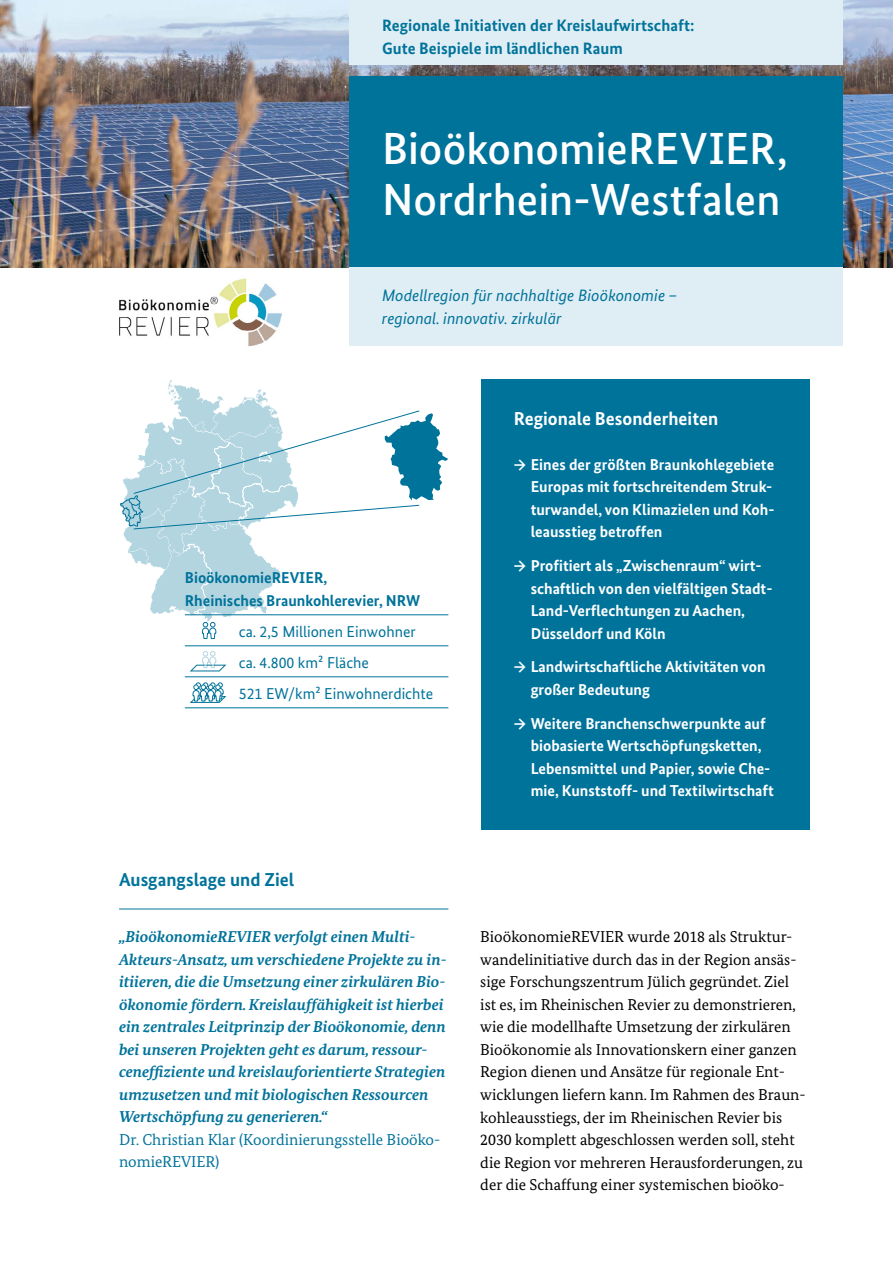
<style>
.page{position:relative;width:893px;height:1263px;background:#fff}
.page>*{position:absolute;margin:0;border:0;box-sizing:border-box;transform-origin:0 0}
.H1-Titel{font:500 45px/51px "Bundes Sans";color:#fff}
.H2-Subhead_Kasten{font:700 18.75px "Bundes Sans";color:#fff}
.H2-Subhead{font:700 18.75px "Bundes Sans";color:#00739a}
.P-Übertitel{font:700 16.5px/22.5px "Bundes Sans";letter-spacing:.005em;color:#00739a}
.P-Untertitel_12_15{font:italic 16.5px/22.5px "Bundes Sans";letter-spacing:.005em;color:#00739a}
.P-Copy{font:15.75px/22.5px "Bundes Serif";color:#000}
.P-Hinweis{font:italic 700 15.75px/22.5px "Bundes Serif";color:#00739a}
.t1{font:700 15.75px/22.5px "Bundes Sans";color:#fff}
.P-Copy_Tabelle{font:15.75px "Bundes Sans";color:#00739a}
.P-Copy_Tabelle-2{font:700 15.75px/22.5px "Bundes Sans";color:#00739a}
.s1{font-weight:400;font-style:normal}
</style>
<div class="page">
<img style="left:0;top:0;width:893px;height:267px">
<hr style="left:119px;top:909px;width:329px;height:1px;background:#00739a">
<div style="left:349px;top:0;width:493px;height:65px;background:#dfedf4"></div>
<div style="left:349px;top:76px;width:493px;height:191px;background:#00739a"></div>
<img style="left:119px;top:278px;width:162px;height:69px">
<div style="left:349px;top:267px;width:493px;height:79px;background:#dfedf4"></div>
<hr style="left:185px;top:707px;width:263px;height:1px;background:#00739a">
<svg style="left:120px;top:380px;width:328px;height:323px"></svg>
<div style="left:481px;top:380px;width:329px;height:450px;background:#00739a"></div>
<p class="P-Übertitel" style="left:382px;top:14px;width:314px">Regionale Initiativen der Kreislaufwirtschaft:<br>Gute Beispiele im ländlichen Raum</p>
<h1 class="H1-Titel" style="left:382px;top:122px;width:407px">BioökonomieREVIER,<br>Nordrhein-Westfalen</h1>
<p class="P-Untertitel_12_15" style="left:382px;top:284px;width:297px">Modellregion für nachhaltige Bioökonomie – regional. innovativ. zirkulär</p>
<p class="P-Copy_Tabelle-2" style="left:185px;top:567px;width:237px">BioökonomieREVIER,<br>Rheinisches Braunkohlerevier, NRW</p>
<p class="P-Copy_Tabelle" style="left:239px;top:622px;width:178px">ca. 2,5 Millionen Einwohner</p>
<p class="P-Copy_Tabelle" style="left:239px;top:653px;width:132px">ca. 4.800 km² Fläche</p>
<p class="P-Copy_Tabelle" style="left:239px;top:684px;width:196px">521 EW/km² Einwohnerdichte</p>
<h2 class="H2-Subhead" style="left:119px;top:868px;width:177px">Ausgangslage und Ziel</h2>
<h2 class="H2-Subhead_Kasten" style="left:514px;top:407px;width:206px">Regionale Besonderheiten</h2>
<p class="t1" style="left:531px;top:453px;width:245px;text-indent:-17px">→ Eines der größten Braunkohlegebiete Europas mit fortschreitendem Struk&shy;turwandel, von Klimazielen und Koh&shy;leausstieg betroffen</p>
<p class="t1" style="left:531px;top:554px;width:243px;text-indent:-17px">→ Profitiert als „Zwischenraum“ wirt&shy;schaftlich von den vielfältigen Stadt-Land-Verflechtungen zu Aachen, Düsseldorf und Köln</p>
<p class="t1" style="left:531px;top:655px;width:237px;text-indent:-17px">→ Landwirtschaftliche Aktivitäten von großer Bedeutung</p>
<p class="t1" style="left:531px;top:712px;width:245px;text-indent:-17px">→ Weitere Branchenschwerpunkte auf biobasierte Wertschöpfungsketten, Lebensmittel und Papier, sowie Che&shy;mie, Kunststoff- und Textilwirtschaft</p>
<p class="P-Hinweis" style="left:119px;top:925px;width:329px">„BioökonomieREVIER verfolgt einen Multi-Akteurs-Ansatz, um verschiedene Projekte zu in&shy;itiieren, die die Umsetzung einer zirkulären Bio&shy;ökonomie fördern. Kreislauffähigkeit ist hierbei ein zentrales Leitprinzip der Bioökonomie, denn bei unseren Projekten geht es darum, ressour&shy;ceneffiziente und kreislauforientierte Strategien umzusetzen und mit biologischen Ressourcen Wertschöpfung zu generieren.“<br><span class="s1">Dr. Christian Klar (Koordinierungsstelle Bioöko&shy;nomieREVIER)</span></p>
<p class="P-Copy" style="left:480px;top:926px;width:327px">BioökonomieREVIER wurde 2018 als Struktur&shy;wandelinitiative durch das in der Region ansäs&shy;sige Forschungszentrum Jülich gegründet. Ziel ist es, im Rheinischen Revier zu demonstrieren, wie die modellhafte Umsetzung der zirkulären Bioökonomie als Innovationskern einer ganzen Region dienen und Ansätze für regionale Ent&shy;wicklungen liefern kann. Im Rahmen des Braun&shy;kohleausstiegs, der im Rheinischen Revier bis 2030 komplett abgeschlossen werden soll, steht die Region vor mehreren Herausforderungen, zu der die Schaffung einer systemischen bioöko-</p>
</div>
